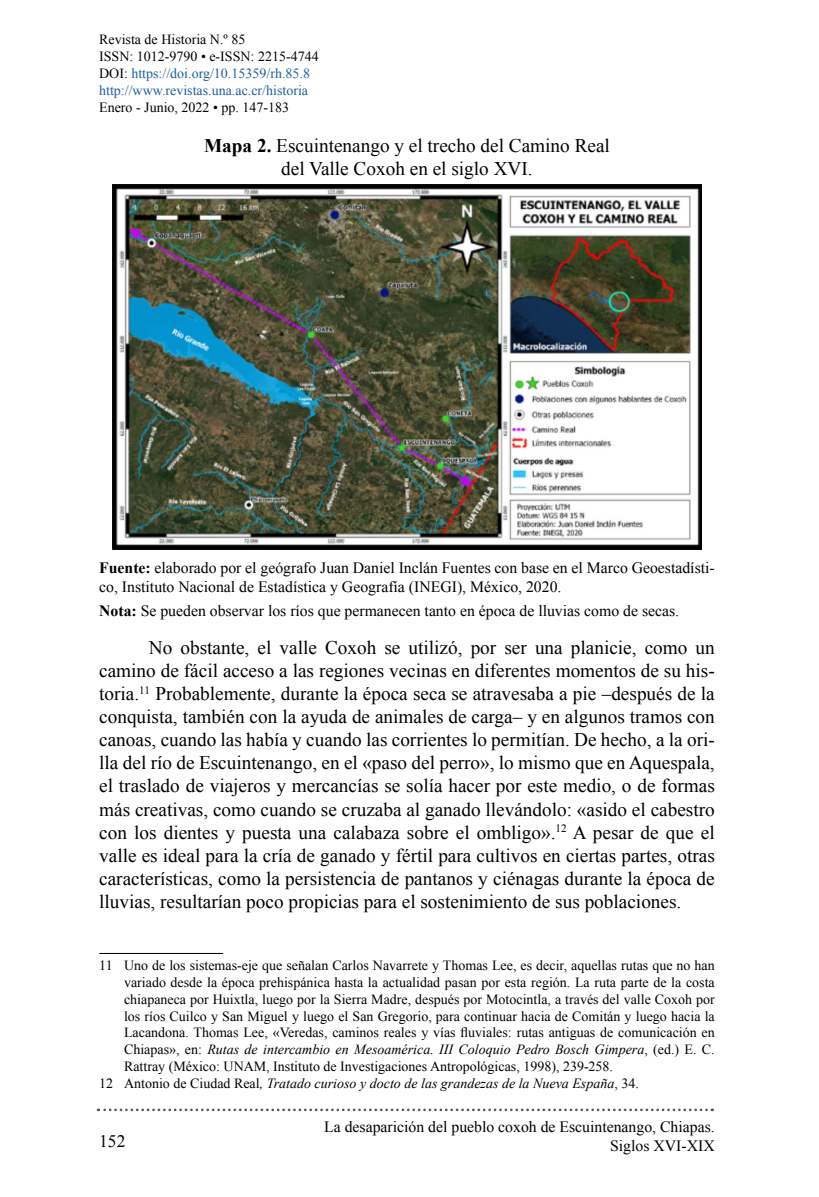
<style>
.page{position:relative;width:819px;height:1197px;background:#fff}
.page>*{position:absolute;margin:0;border:0;box-sizing:border-box;transform-origin:0 0}
.t1{font:19.25px/23.1px "Times New Roman";color:#000;text-align:center}
.t2{font:17.5px "Times New Roman";color:#000}
.t3{font:15.75px/18.9px "Times New Roman";color:#000;text-align:right}
.t4{font:14px "Times New Roman";color:#000}
.t5{font:italic 14px "Times New Roman";color:#000}
.t6{font:14px/16.8px "Times New Roman";color:#215e9e}
.s1{color:#000}
.s2{font-weight:700}
.s3{font-style:normal}
</style>
<div class="page">
<svg style="left:98px;top:1109px;width:615px;height:2px"></svg>
<img style="left:113px;top:184px;width:588px;height:365px">
<hr style="left:99px;top:953px;width:124px;height:1px;background:#000">
<p class="t6" style="left:99px;top:31px;width:221px"><span class="s1">Revista de Historia N.º 85<br>ISSN: 1012-9790 • e-ISSN: 2215-4744<br>DOI:</span> https://doi.org/10.15359/rh.85.8 http://www.revistas.una.ac.cr/historia</p>
<p class="t4" style="left:99px;top:98px;width:191px">Enero - Junio, 2022 • pp. 147-183</p>
<p class="t1" style="left:204px;top:134px;width:407px"><span class="s2">Mapa 2.</span> Escuintenango y el trecho del Camino Real del Valle Coxoh en el siglo XVI.</p>
<p class="t3" style="left:99px;top:558px;width:617px;text-align:left"><span class="s2">Fuente:</span> elaborado por el geógrafo Juan Daniel Inclán Fuentes con base en el Marco Geoestadísti&shy;co, Instituto Nacional de Estadística y Geografía (INEGI), México, 2020.</p>
<p class="t3" style="left:99px;top:601px;width:581px"><span class="s2">Nota:</span> Se pueden observar los ríos que permanecen tanto en época de lluvias como de secas.</p>
<p class="t1" style="left:99px;top:636px;width:617px;text-align:justify;text-indent:50px">No obstante, el valle Coxoh se utilizó, por ser una planicie, como un camino de fácil acceso a las regiones vecinas en diferentes momentos de su his&shy;toria.<sup>11</sup> Probablemente, durante la época seca se atravesaba a pie –después de la conquista, también con la ayuda de animales de carga– y en algunos tramos con canoas, cuando las había y cuando las corrientes lo permitían. De hecho, a la ori&shy;lla del río de Escuintenango, en el «paso del perro», lo mismo que en Aquespala, el traslado de viajeros y mercancías se solía hacer por este medio, o de formas más creativas, como cuando se cruzaba al ganado llevándolo: «asido el cabestro con los dientes y puesta una calabaza sobre el ombligo».<sup>12</sup> A pesar de que el valle es ideal para la cría de ganado y fértil para cultivos en ciertas partes, otras características, como la persistencia de pantanos y ciénagas durante la época de lluvias, resultarían poco propicias para el sostenimiento de sus poblaciones.</p>
<p class="t4" style="left:99px;top:956px;width:617px">11 Uno de los sistemas-eje que señalan Carlos Navarrete y Thomas Lee, es decir, aquellas rutas que no han</p>
<p class="t4" style="left:124px;top:973px;width:592px">variado desde la época prehispánica hasta la actualidad pasan por esta región. La ruta parte de la costa</p>
<p class="t4" style="left:124px;top:990px;width:592px">chiapaneca por Huixtla, luego por la Sierra Madre, después por Motocintla, a través del valle Coxoh por</p>
<p class="t4" style="left:124px;top:1007px;width:592px">los ríos Cuilco y San Miguel y luego el San Gregorio, para continuar hacia de Comitán y luego hacia la</p>
<p class="t4" style="left:124px;top:1023px;width:592px">Lacandona. Thomas Lee, «Veredas, caminos reales y vías fluviales: rutas antiguas de comunicación en</p>
<p class="t5" style="left:124px;top:1040px;width:592px"><span class="s3">Chiapas», en:</span> Rutas de intercambio en Mesoamérica. III Coloquio Pedro Bosch Gimpera<span class="s3">, (ed.) E. C.</span></p>
<p class="t4" style="left:124px;top:1057px;width:491px">Rattray (México: UNAM, Instituto de Investigaciones Antropológicas, 1998), 239-258.</p>
<p class="t5" style="left:99px;top:1074px;width:541px"><span class="s3">12 Antonio de Ciudad Real</span>, Tratado curioso y docto de las grandezas de la Nueva España<span class="s3">, 34.</span></p>
<p class="t2" style="left:99px;top:1130px;width:28px">152</p>
<p class="t3" style="left:324px;top:1117px;width:392px">La desaparición del pueblo coxoh de Escuintenango, Chiapas.<br>Siglos XVI-XIX</p>
</div>
